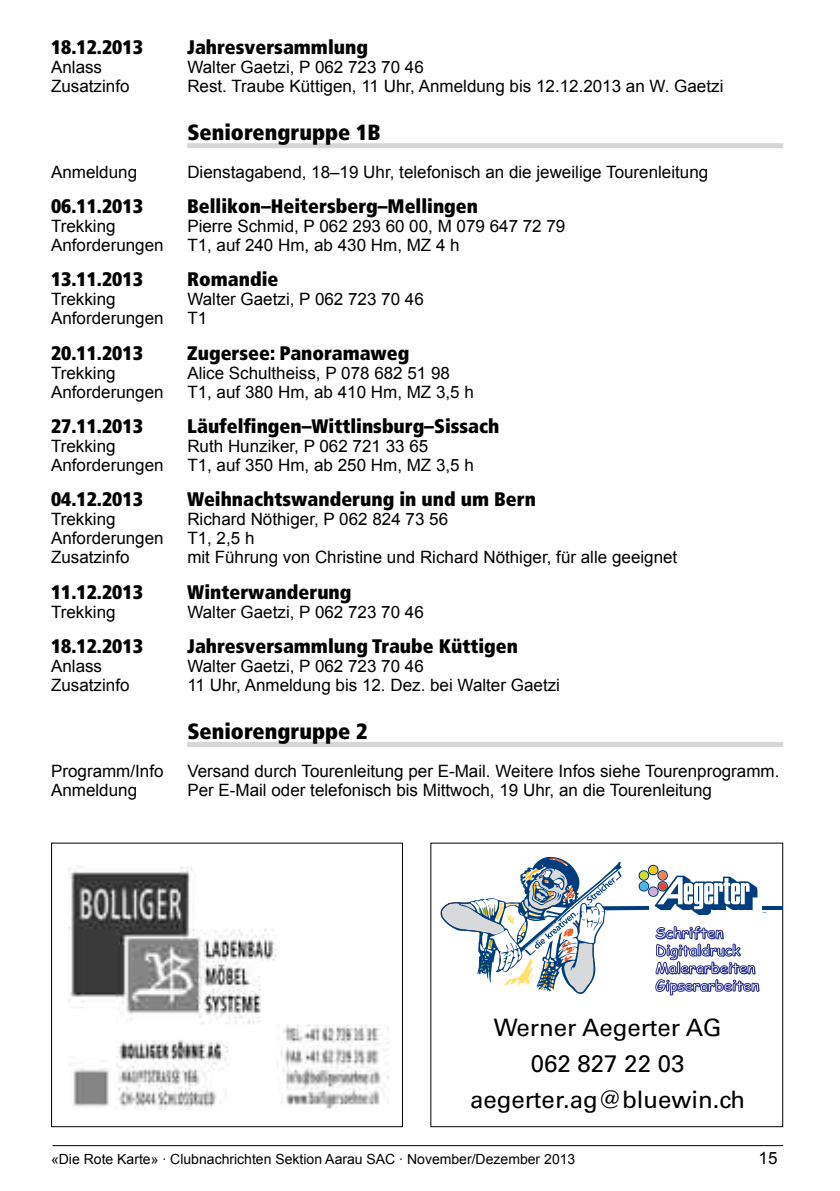
<style>
.page{position:relative;width:840px;height:1191px;background:#fff}
.page>*{position:absolute;margin:0;border:0;box-sizing:border-box;transform-origin:0 0}
.t1{font:24px/36px "Univers LT Std";color:#000;text-align:center}
.t2{font:900 condensed 22px "Frutiger LT Std";color:#000}
.t3{font:900 condensed 19.6px "Frutiger LT Std";color:#000}
.t4{font:17px "Arial";color:#000}
.t5{font:700 14.6px/17.6px "Comic Sans MS";color:#003d7d}
.t6{font:14px "Arial";color:#000}
</style>
<div class="page">
<hr style="left:52px;top:1145px;width:730px;height:1px;background:#000">
<div style="left:187px;top:143px;width:595px;height:5px;background:#d6d6d6"></div>
<div style="left:187px;top:742px;width:595px;height:5px;background:#d6d6d6"></div>
<img style="left:68px;top:865px;width:321px;height:244px">
<div style="left:51px;top:842px;width:352px;height:285px;border:1px solid #000"></div>
<svg style="left:762px;top:906px;width:19px;height:3px"></svg>
<svg style="left:440px;top:857px;width:318px;height:139px"></svg>
<p class="t3" style="left:51px;top:36px;width:93px">18.12.2013</p>
<p class="t3" style="left:187px;top:36px;width:182px">Jahresversammlung</p>
<p class="t4" style="left:51px;top:56px;width:53px">Anlass</p>
<p class="t4" style="left:187px;top:56px;width:238px">Walter Gaetzi, P 062 723 70 46</p>
<p class="t4" style="left:51px;top:75px;width:80px">Zusatzinfo</p>
<p class="t4" style="left:187px;top:75px;width:537px">Rest. Traube Küttigen, 11 Uhr, Anmeldung bis 12.12.2013 an W. Gaetzi</p>
<p class="t2" style="left:187px;top:119px;width:195px">Seniorengruppe 1B</p>
<p class="t4" style="left:51px;top:161px;width:87px">Anmeldung</p>
<p class="t4" style="left:187px;top:161px;width:522px">Dienstagabend, 18–19 Uhr, telefonisch an die jeweilige Tourenleitung</p>
<p class="t3" style="left:51px;top:194px;width:93px">06.11.2013</p>
<p class="t3" style="left:187px;top:194px;width:292px">Bellikon–Heitersberg–Mellingen</p>
<p class="t4" style="left:51px;top:215px;width:66px">Trekking</p>
<p class="t4" style="left:187px;top:215px;width:379px">Pierre Schmid, P 062 293 60 00, M 079 647 72 79</p>
<p class="t4" style="left:51px;top:234px;width:114px">Anforderungen</p>
<p class="t4" style="left:187px;top:234px;width:274px">T1, auf 240 Hm, ab 430 Hm, MZ 4 h</p>
<p class="t3" style="left:51px;top:268px;width:93px">13.11.2013</p>
<p class="t3" style="left:187px;top:268px;width:93px">Romandie</p>
<p class="t4" style="left:51px;top:288px;width:66px">Trekking</p>
<p class="t4" style="left:187px;top:288px;width:238px">Walter Gaetzi, P 062 723 70 46</p>
<p class="t4" style="left:51px;top:307px;width:114px">Anforderungen</p>
<p class="t4" style="left:187px;top:307px;width:21px">T1</p>
<p class="t3" style="left:51px;top:341px;width:93px">20.11.2013</p>
<p class="t3" style="left:187px;top:341px;width:223px">Zugersee: Panoramaweg</p>
<p class="t4" style="left:51px;top:362px;width:66px">Trekking</p>
<p class="t4" style="left:187px;top:362px;width:264px">Alice Schultheiss, P 078 682 51 98</p>
<p class="t4" style="left:51px;top:381px;width:114px">Anforderungen</p>
<p class="t4" style="left:187px;top:381px;width:288px">T1, auf 380 Hm, ab 410 Hm, MZ 3,5 h</p>
<p class="t3" style="left:51px;top:414px;width:93px">27.11.2013</p>
<p class="t3" style="left:187px;top:414px;width:313px">Läufelfingen–Wittlinsburg–Sissach</p>
<p class="t4" style="left:51px;top:435px;width:66px">Trekking</p>
<p class="t4" style="left:187px;top:435px;width:242px">Ruth Hunziker, P 062 721 33 65</p>
<p class="t4" style="left:51px;top:454px;width:114px">Anforderungen</p>
<p class="t4" style="left:187px;top:454px;width:288px">T1, auf 350 Hm, ab 250 Hm, MZ 3,5 h</p>
<p class="t3" style="left:51px;top:487px;width:93px">04.12.2013</p>
<p class="t3" style="left:187px;top:487px;width:350px">Weihnachtswanderung in und um Bern</p>
<p class="t4" style="left:51px;top:508px;width:66px">Trekking</p>
<p class="t4" style="left:187px;top:508px;width:262px">Richard Nöthiger, P 062 824 73 56</p>
<p class="t4" style="left:51px;top:527px;width:114px">Anforderungen</p>
<p class="t4" style="left:187px;top:527px;width:69px">T1, 2,5 h</p>
<p class="t4" style="left:51px;top:546px;width:80px">Zusatzinfo</p>
<p class="t4" style="left:187px;top:546px;width:491px">mit Führung von Christine und Richard Nöthiger, für alle geeignet</p>
<p class="t3" style="left:51px;top:580px;width:93px">11.12.2013</p>
<p class="t3" style="left:187px;top:580px;width:166px">Winterwanderung</p>
<p class="t4" style="left:51px;top:600px;width:66px">Trekking</p>
<p class="t4" style="left:187px;top:600px;width:238px">Walter Gaetzi, P 062 723 70 46</p>
<p class="t3" style="left:51px;top:634px;width:93px">18.12.2013</p>
<p class="t3" style="left:187px;top:634px;width:332px">Jahresversammlung Traube Küttigen</p>
<p class="t4" style="left:51px;top:655px;width:53px">Anlass</p>
<p class="t4" style="left:187px;top:655px;width:238px">Walter Gaetzi, P 062 723 70 46</p>
<p class="t4" style="left:51px;top:674px;width:80px">Zusatzinfo</p>
<p class="t4" style="left:187px;top:674px;width:374px">11 Uhr, Anmeldung bis 12. Dez. bei Walter Gaetzi</p>
<p class="t2" style="left:187px;top:717px;width:182px">Seniorengruppe 2</p>
<p class="t4" style="left:51px;top:759px;width:114px">Programm/Info</p>
<p class="t4" style="left:187px;top:759px;width:593px">Versand durch Tourenleitung per E-Mail. Weitere Infos siehe Tourenprogramm.</p>
<p class="t4" style="left:51px;top:778px;width:87px">Anmeldung</p>
<p class="t4" style="left:187px;top:778px;width:526px">Per E-Mail oder telefonisch bis Mittwoch, 19 Uhr, an die Tourenleitung</p>
<p class="t5" style="left:656px;top:923px;width:105px">Schriften<br>Digitaldruck<br>Malerarbeiten<br>Gipserarbeiten</p>
<h1 class="t1" style="left:470px;top:1009px;width:276px">Werner Aegerter AG<br>062 827 22 03 aegerter.ag@bluewin.ch</h1>
<p class="t6" style="left:51px;top:1149px;width:525px">«Die Rote Karte» · Clubnachrichten Sektion Aarau SAC · November/Dezember 2013</p>
<p class="t4" style="left:758px;top:1146px;width:20px">15</p>
</div>
